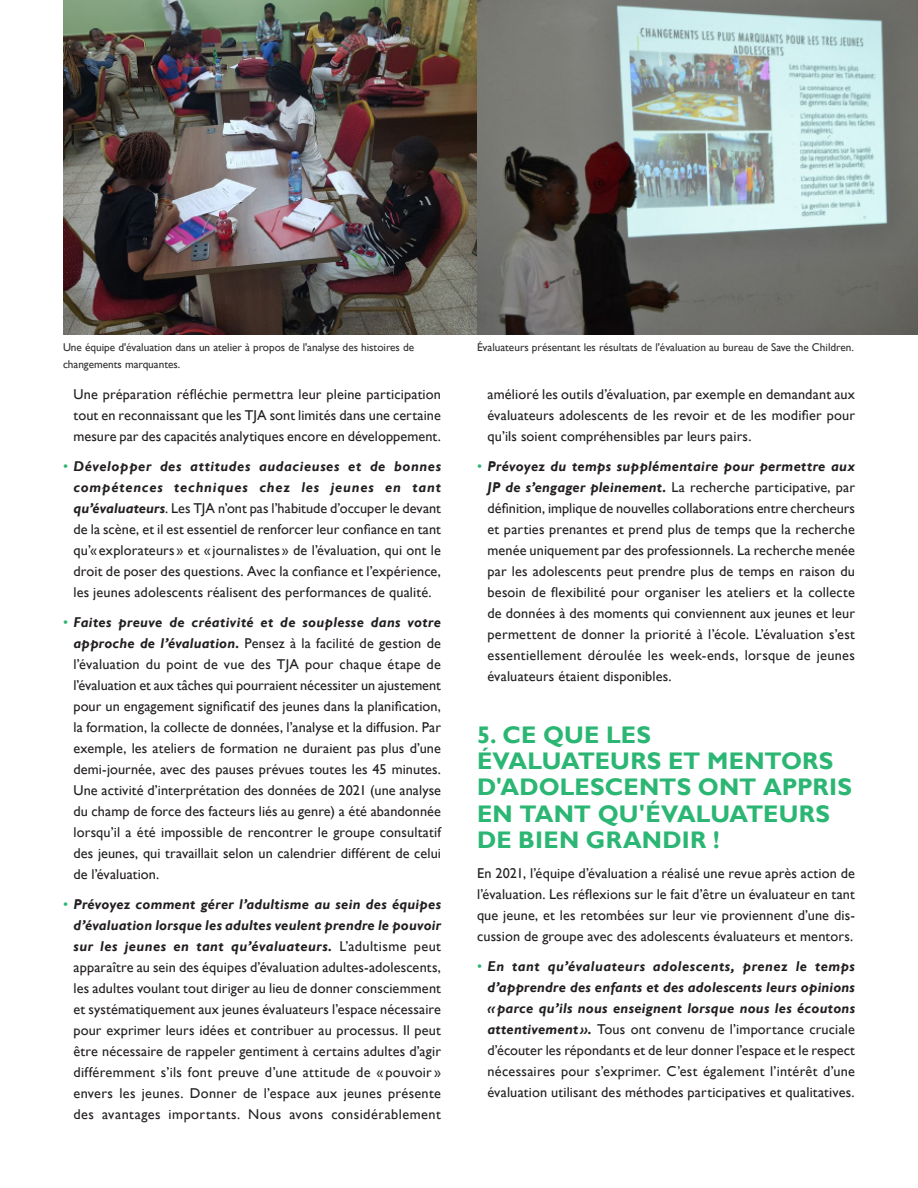
<style>
.page{position:relative;width:918px;height:1188px;background:#fff}
.page>*{position:absolute;margin:0;border:0;box-sizing:border-box;transform-origin:0 0}
.t1{font:700 24px/26.2px "Gill Sans";letter-spacing:.005em;color:#2bb673}
.Body{font:14.25px/21px "Gill Sans";letter-spacing:.01em;color:#231f20;text-align:justify}
.Captions{font:11.25px/16.5px "Gill Sans";color:#312f30}
.s1{color:#2bb673}
.s2{font-weight:700;font-style:italic}
</style>
<div class="page">
<img style="left:63px;top:0;width:855px;height:335px">
<p class="Captions" style="left:63px;top:340px;width:353px">Une équipe d'évaluation dans un atelier à propos de l'analyse des histoires de changements marquantes.</p>
<p class="Captions" style="left:477px;top:340px;width:378px">Évaluateurs présentant les résultats de l'évaluation au bureau de Save the Children.</p>
<p class="Body" style="left:74px;top:384px;width:369px">Une préparation réfléchie permettra leur pleine participation tout en reconnaissant que les TJA sont limités dans une certaine mesure par des capacités analytiques encore en développement.</p>
<p class="Body" style="left:74px;top:456px;width:369px;text-indent:-10px"><span class="s1">•</span> <span class="s2">Développer des attitudes audacieuses et de bonnes compétences techniques chez les jeunes en tant qu’évaluateurs</span>. Les TJA n’ont pas l’habitude d’occuper le devant de la scène, et il est essentiel de renforcer leur confiance en tant qu’« explorateurs » et « journalistes » de l’évaluation, qui ont le droit de poser des questions. Avec la confiance et l’expérience, les jeunes adolescents réalisent des performances de qualité.</p>
<p class="Body" style="left:74px;top:612px;width:369px;text-indent:-10px"><span class="s1">•</span> <span class="s2">Faites preuve de créativité et de souplesse dans votre approche de l’évaluation.</span> Pensez à la facilité de gestion de l’évaluation du point de vue des TJA pour chaque étape de l’évaluation et aux tâches qui pourraient nécessiter un ajustement pour un engagement significatif des jeunes dans la planification, la formation, la collecte de données, l’analyse et la diffusion. Par exemple, les ateliers de formation ne duraient pas plus d’une demi-journée, avec des pauses prévues toutes les 45 minutes.<br>Une activité d’interprétation des données de 2021 (une analyse du champ de force des facteurs liés au genre) a été abandonnée lorsqu’il a été impossible de rencontrer le groupe consultatif des jeunes, qui travaillait selon un calendrier différent de celui de l’évaluation.</p>
<p class="Body" style="left:74px;top:894px;width:369px;text-indent:-10px"><span class="s1">•</span> <span class="s2">Prévoyez comment gérer l’adultisme au sein des équipes d’évaluation lorsque les adultes veulent prendre le pouvoir sur les jeunes en tant qu’évaluateurs.</span> L’adultisme peut apparaître au sein des équipes d’évaluation adultes-adolescents, les adultes voulant tout diriger au lieu de donner consciemment et systématiquement aux jeunes évaluateurs l’espace nécessaire pour exprimer leurs idées et contribuer au processus. Il peut être nécessaire de rappeler gentiment à certains adultes d’agir différemment s’ils font preuve d’une attitude de « pouvoir » envers les jeunes. Donner de l’espace aux jeunes présente des avantages importants. Nous avons considérablement</p>
<p class="Body" style="left:488px;top:384px;width:369px">amélioré les outils d’évaluation, par exemple en demandant aux évaluateurs adolescents de les revoir et de les modifier pour qu’ils soient compréhensibles par leurs pairs.</p>
<p class="Body" style="left:488px;top:456px;width:369px;text-indent:-10px"><span class="s1">•</span> <span class="s2">Prévoyez du temps supplémentaire pour permettre aux JP de s’engager pleinement.</span> La recherche participative, par définition, implique de nouvelles collaborations entre chercheurs et parties prenantes et prend plus de temps que la recherche menée uniquement par des professionnels. La recherche menée par les adolescents peut prendre plus de temps en raison du besoin de flexibilité pour organiser les ateliers et la collecte de données à des moments qui conviennent aux jeunes et leur permettent de donner la priorité à l’école. L’évaluation s’est essentiellement déroulée les week-ends, lorsque de jeunes évaluateurs étaient disponibles.</p>
<h1 class="t1" style="left:477px;top:722px;width:376px">5. CE QUE LES<br>ÉVALUATEURS ET MENTORS<br>D'ADOLESCENTS ONT APPRIS<br>EN TANT QU'ÉVALUATEURS<br>DE BIEN GRANDIR !</h1>
<p class="Body" style="left:477px;top:863px;width:380px">En 2021, l’équipe d’évaluation a réalisé une revue après action de l’évaluation. Les réflexions sur le fait d’être un évaluateur en tant que jeune, et les retombées sur leur vie proviennent d’une dis&shy;cussion de groupe avec des adolescents évaluateurs et mentors.</p>
<p class="Body" style="left:488px;top:956px;width:369px;text-indent:-10px"><span class="s1">•</span> <span class="s2">En tant qu’évaluateurs adolescents, prenez le temps d’apprendre des enfants et des adolescents leurs opinions «parce qu’ils nous enseignent lorsque nous les écoutons attentivement».</span> Tous ont convenu de l’importance cruciale d’écouter les répondants et de leur donner l’espace et le respect nécessaires pour s’exprimer. C’est également l’intérêt d’une évaluation utilisant des méthodes participatives et qualitatives.</p>
</div>
